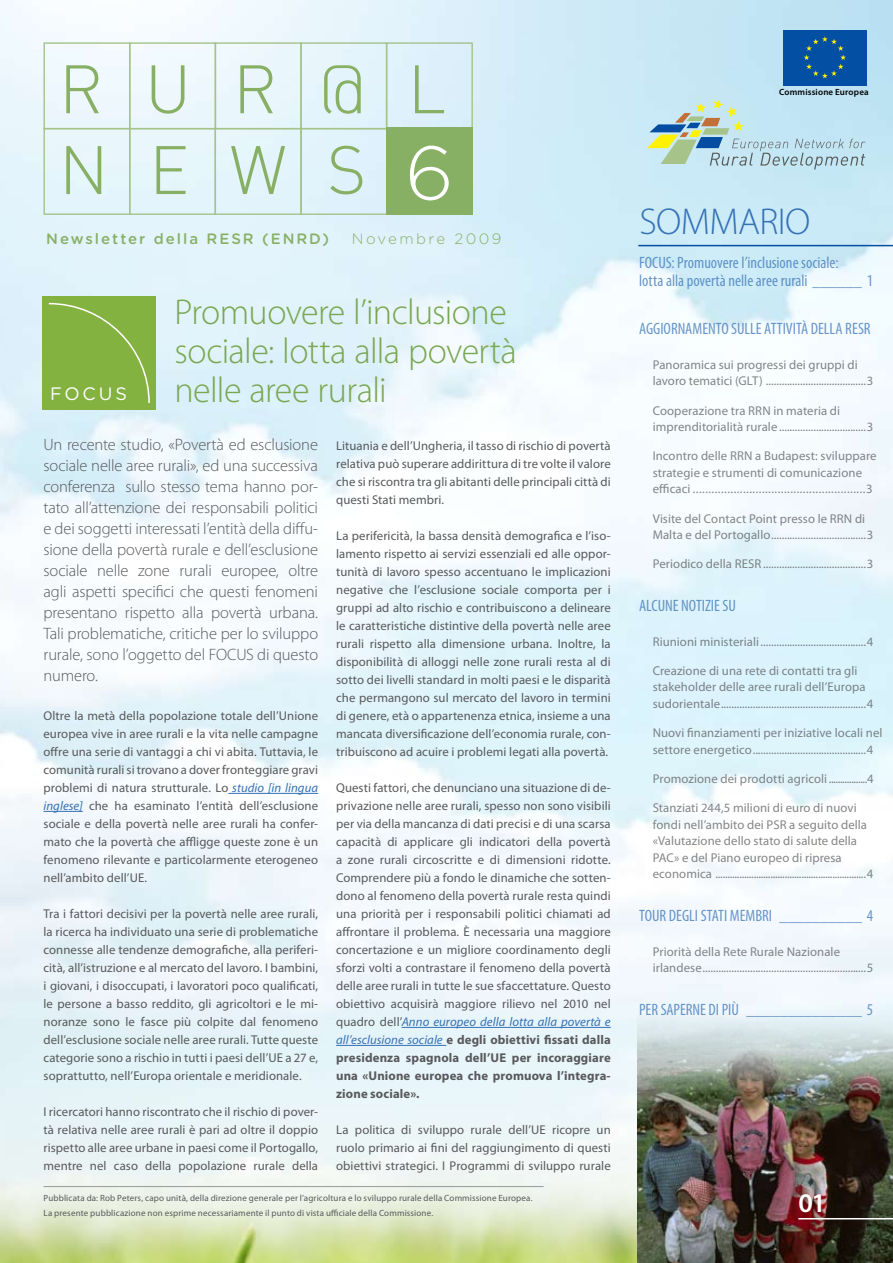
<style>
.page{position:relative;width:893px;height:1263px;background:#fff}
.page>*{position:absolute;margin:0;border:0;box-sizing:border-box;transform-origin:0 0}
.t1{font:300 67.35px/80.8px "FFDIN";letter-spacing:.6em;color:#88b065}
.t2{font:300 37.5px "Myriad Pro";letter-spacing:-.015em;color:#3572b6}
.t3{font:300 36px/39px "Myriad Pro";letter-spacing:-.02em;color:#7aa751}
.t4{font:600 27px "Myriad Pro";color:#fff}
.t5{font:18px "Gotham Rounded";letter-spacing:.16em;color:#fff}
.t6{font:300 16.5px/21px "Myriad Pro";letter-spacing:-.005em;color:#58595b;text-align:justify}
.t7{font:condensed 16.5px/18px "Myriad Pro";letter-spacing:-.005em;color:#3572b6}
.t8{font:500 15px "Gotham Rounded";letter-spacing:.13em;color:#88b065}
.t9{font:300 15px "Gotham Rounded";letter-spacing:.16em;color:#88b065}
.t10{font:12.75px/18px "Myriad Pro";letter-spacing:.005em;color:#58595b}
.t11{font:9px/15px "Myriad Pro";letter-spacing:.02em;color:#58595b}
.t12{font:600 9px "Myriad Pro";letter-spacing:.02em;color:#000}
.s1{font-family:"Gotham HTF";font-size:75.75px;color:#fff}
.s2{font-style:italic;color:#3571b5}
.s3{font-weight:700}
</style>
<div class="page">
<img style="left:0;top:0;width:893px;height:1263px">
<img style="left:637px;top:1004px;width:256px;height:259px">
<hr style="left:228px;top:793px;width:90px;height:1px;background:#3571b5">
<hr style="left:44px;top:811px;width:39px;height:1px;background:#3571b5">
<hr style="left:402px;top:1027px;width:209px;height:1px;background:#3571b5">
<hr style="left:336px;top:1045px;width:110px;height:1px;background:#3571b5">
<hr style="left:638px;top:245px;width:255px;height:1px;background:#034ea2">
<hr style="left:798px;top:1218px;width:95px;height:1px;background:#fff">
<div style="left:783px;top:30px;width:84px;height:55px;background:#034fa3"></div>
<svg style="left:804px;top:36px;width:42px;height:42px"></svg>
<svg style="left:647px;top:99px;width:218px;height:71px"></svg>
<hr style="left:44px;top:1186px;width:500px;height:1px;background:#999">
<div style="left:43px;top:42px;width:87px;height:87px;border:1px solid #a6c38a"></div>
<div style="left:215px;top:42px;width:87px;height:87px;border:1px solid #a6c38a"></div>
<div style="left:386px;top:42px;width:87px;height:87px;border:1px solid #a6c38a"></div>
<div style="left:129px;top:128px;width:87px;height:87px;border:1px solid #a6c38a"></div>
<div style="left:129px;top:42px;width:87px;height:87px;border:1px solid #a6c38a"></div>
<div style="left:300px;top:42px;width:87px;height:87px;border:1px solid #a6c38a"></div>
<div style="left:43px;top:128px;width:87px;height:87px;border:1px solid #a6c38a"></div>
<div style="left:301px;top:128px;width:86px;height:87px;border:1px solid #a6c38a"></div>
<div style="left:215px;top:128px;width:87px;height:87px;border:1px solid #a6c38a"></div>
<div style="left:386px;top:128px;width:87px;height:87px;background:#88b065"></div>
<div style="left:42px;top:297px;width:114px;height:113px;background:#84b241"></div>
<svg style="left:48px;top:302px;width:102px;height:102px"></svg>
<h1 class="t1" style="left:59px;top:48px;width:396px">RUR@L<br>NEWS<span class="s1">6</span></h1>
<p class="t8" style="left:46px;top:228px;width:284px">Newsletter della RESR (ENRD)</p>
<p class="t9" style="left:352px;top:229px;width:151px">Novembre 2009</p>
<h3 class="t5" style="left:50px;top:381px;width:78px">FOCUS</h3>
<h3 class="t3" style="left:174px;top:293px;width:344px">Promuovere l’inclusione sociale: lotta alla povertà nelle aree rurali</h3>
<p class="t6" style="left:44px;top:434px;width:276px">Un recente studio, «Povertà ed esclusione sociale nelle aree rurali», ed una successiva conferenza sullo stesso tema hanno por&shy;tato all’attenzione dei responsabili politici e dei soggetti interessati l’entità della diffu&shy;sione della povertà rurale e dell’esclusione sociale nelle zone rurali europee, oltre agli aspetti specifici che questi fenomeni presentano rispetto alla povertà urbana.<br>Tali problematiche, critiche per lo sviluppo rurale, sono l’oggetto del FOCUS di questo numero.</p>
<p class="t10" style="left:44px;top:707px;width:276px;text-align:justify">Oltre la metà della popolazione totale dell’Unione europea vive in aree rurali e la vita nelle campagne offre una serie di vantaggi a chi vi abita. Tuttavia, le comunità rurali si trovano a dover fronteggiare gravi problemi di natura strutturale. Lo <span class="s2">studio [in lingua inglese]</span> che ha esaminato l’entità dell’esclusione sociale e della povertà nelle aree rurali ha confer&shy;mato che la povertà che affligge queste zone è un fenomeno rilevante e particolarmente eterogeneo nell’ambito dell’UE.</p>
<p class="t10" style="left:44px;top:905px;width:276px;text-align:justify">Tra i fattori decisivi per la povertà nelle aree rurali, la ricerca ha individuato una serie di problematiche connesse alle tendenze demografiche, alla periferi&shy;cità, all’istruzione e al mercato del lavoro. I bambini, i giovani, i disoccupati, i lavoratori poco qualificati, le persone a basso reddito, gli agricoltori e le mi&shy;noranze sono le fasce più colpite dal fenomeno dell’esclusione sociale nelle aree rurali. Tutte queste categorie sono a rischio in tutti i paesi dell’UE a 27 e, soprattutto, nell’Europa orientale e meridionale.</p>
<p class="t10" style="left:44px;top:1103px;width:276px;text-align:justify">I ricercatori hanno riscontrato che il rischio di pover&shy;tà relativa nelle aree rurali è pari ad oltre il doppio rispetto alle aree urbane in paesi come il Portogallo, mentre nel caso della popolazione rurale della</p>
<p class="t10" style="left:336px;top:437px;width:276px;text-align:justify">Lituania e dell’Ungheria, il tasso di rischio di povertà relativa può superare addirittura di tre volte il valore che si riscontra tra gli abitanti delle principali città di questi Stati membri.</p>
<p class="t10" style="left:336px;top:527px;width:276px;text-align:justify">La perifericità, la bassa densità demografica e l’iso&shy;lamento rispetto ai servizi essenziali ed alle oppor&shy;tunità di lavoro spesso accentuano le implicazioni negative che l’esclusione sociale comporta per i gruppi ad alto rischio e contribuiscono a delineare le caratteristiche distintive della povertà nelle aree rurali rispetto alla dimensione urbana. Inoltre, la disponibilità di alloggi nelle zone rurali resta al di sotto dei livelli standard in molti paesi e le disparità che permangono sul mercato del lavoro in termini di genere, età o appartenenza etnica, insieme a una mancata diversificazione dell’economia rurale, con&shy;tribuiscono ad acuire i problemi legati alla povertà.</p>
<p class="t10" style="left:336px;top:779px;width:276px;text-align:justify">Questi fattori, che denunciano una situazione di de&shy;privazione nelle aree rurali, spesso non sono visibili per via della mancanza di dati precisi e di una scarsa capacità di applicare gli indicatori della povertà a zone rurali circoscritte e di dimensioni ridotte.<br>Comprendere più a fondo le dinamiche che sotten&shy;dono al fenomeno della povertà rurale resta quindi una priorità per i responsabili politici chiamati ad affrontare il problema. È necessaria una maggiore concertazione e un migliore coordinamento degli sforzi volti a contrastare il fenomeno della povertà delle aree rurali in tutte le sue sfaccettature. Questo obiettivo acquisirà maggiore rilievo nel 2010 nel quadro dell’<span class="s2">Anno europeo della lotta alla povertà e all’esclusione sociale</span> <span class="s3">e degli obiettivi fissati dalla presidenza spagnola dell’UE per incoraggiare una «Unione europea che promuova l’integra&shy;zione sociale».</span></p>
<p class="t10" style="left:336px;top:1121px;width:276px;text-align:justify">La politica di sviluppo rurale dell’UE ricopre un ruolo primario ai fini del raggiungimento di questi obiettivi strategici. I Programmi di sviluppo rurale</p>
<p class="t11" style="left:44px;top:1190px;width:491px">Pubblicata da: Rob Peters, capo unità, della direzione generale per l’agricoltura e lo sviluppo rurale della Commissione Europea.<br>La presente pubblicazione non esprime necessariamente il punto di vista ufficiale della Commissione.</p>
<p class="t12" style="left:779px;top:86px;width:91px">Commissione Europea</p>
<h2 class="t2" style="left:639px;top:201px;width:173px">SOMMARIO</h2>
<p class="t7" style="left:639px;top:254px;width:236px">FOCUS: Promuovere l’inclusione sociale:<br>lotta alla povertà nelle aree rurali ______ 1</p>
<p class="t7" style="left:639px;top:320px;width:233px">AGGIORNAMENTO SULLE ATTIVITÀ DELLA RESR</p>
<p class="t10" style="left:653px;top:356px;width:222px;line-height:16.5px">Panoramica sui progressi dei gruppi di lavoro tematici (GLT) ......................................3</p>
<p class="t10" style="left:653px;top:402px;width:222px;line-height:16.5px">Cooperazione tra RRN in materia di imprenditorialità rurale.................................3</p>
<p class="t10" style="left:653px;top:448px;width:225px;line-height:16.5px">Incontro delle RRN a Budapest: sviluppare strategie e strumenti di comunicazione efficaci .......................................................3</p>
<p class="t10" style="left:653px;top:510px;width:222px;line-height:16.5px">Visite del Contact Point presso le RRN di<br>Malta e del Portogallo....................................3</p>
<p class="t10" style="left:653px;top:555px;width:222px">Periodico della RESR .......................................3</p>
<p class="t7" style="left:639px;top:596px;width:98px">ALCUNE NOTIZIE SU</p>
<p class="t10" style="left:653px;top:632px;width:222px">Riunioni ministeriali ........................................4</p>
<p class="t10" style="left:653px;top:662px;width:222px;line-height:16.5px">Creazione di una rete di contatti tra gli stakeholder delle aree rurali dell’Europa sudorientale.......................................................4</p>
<p class="t10" style="left:653px;top:724px;width:231px;line-height:16.5px">Nuovi finanziamenti per iniziative locali nel settore energetico...........................................4</p>
<p class="t10" style="left:653px;top:769px;width:222px">Promozione dei prodotti agricoli .................4</p>
<p class="t10" style="left:653px;top:799px;width:222px;line-height:16.5px">Stanziati 244,5 milioni di euro di nuovi fondi nell’ambito dei PSR a seguito della «Valutazione dello stato di salute della PAC» e del Piano europeo di ripresa economica ...............................................................4</p>
<p class="t7" style="left:639px;top:906px;width:236px">TOUR DEGLI STATI MEMBRI __________ 4</p>
<p class="t10" style="left:653px;top:943px;width:222px;line-height:16.5px">Priorità della Rete Rurale Nazionale irlandese..............................................................5</p>
<p class="t7" style="left:639px;top:1000px;width:236px">PER SAPERNE DI PIÙ ______________ 5</p>
<h3 class="t4" style="left:798px;top:1185px;width:29px">01</h3>
</div>
